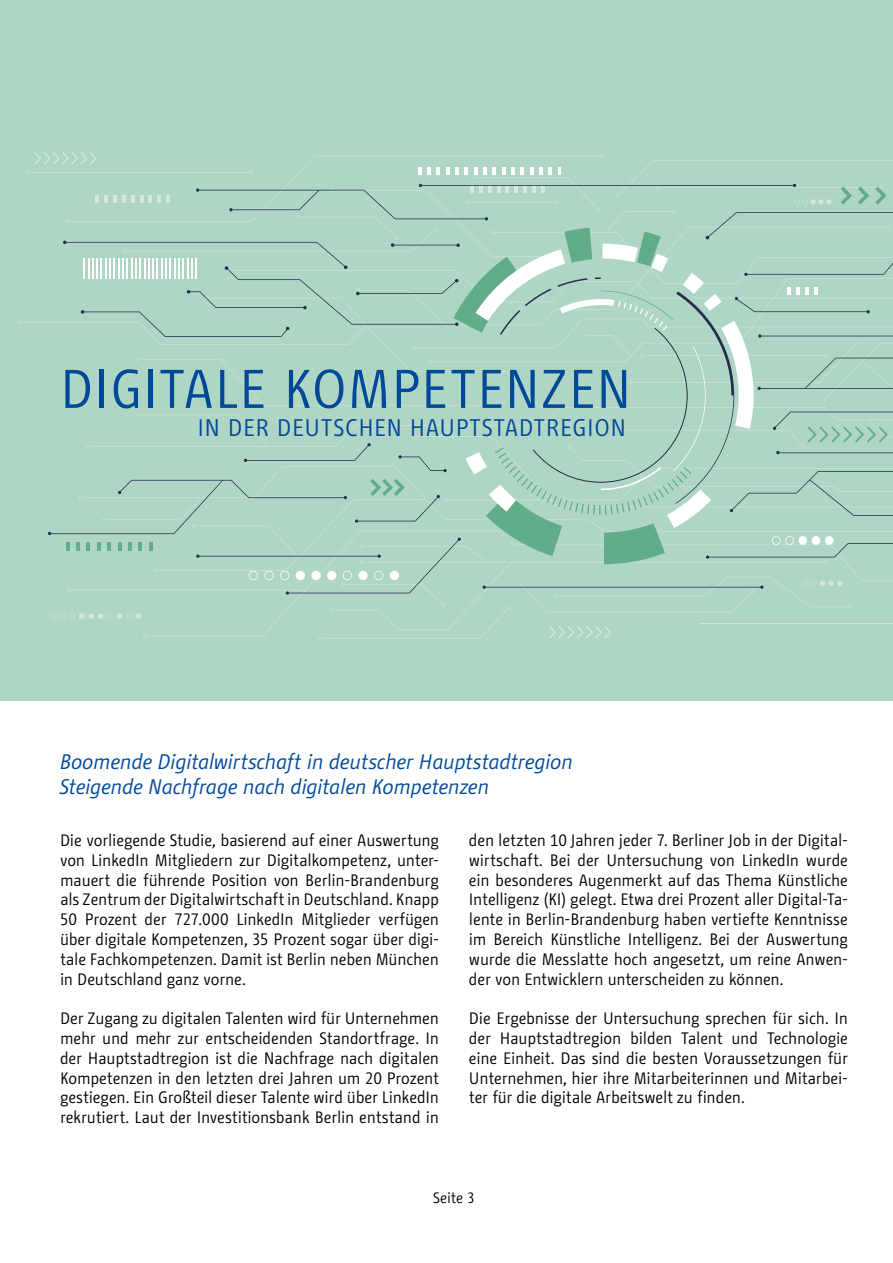
<style>
.page{position:relative;width:893px;height:1263px;background:#fff}
.page>*{position:absolute;margin:0;border:0;box-sizing:border-box;transform-origin:0 0}
.t1{font:54.3px "BMF Change";letter-spacing:.02em;color:#004899}
.t2{font:24px "BMF Change";letter-spacing:.025em;color:#004899}
.t3{font:italic 21px/25.2px "BMF Change";letter-spacing:-.005em;color:#004899}
.t4{font:16.5px/19.8px "BMF Change";letter-spacing:-.01em;color:#000;text-align:justify}
.t5{font:15px "BMF Change";color:#000}
</style>
<div class="page">
<div style="left:0;top:0;width:893px;height:700px;background:#afd6c5"></div>
<svg style="left:26px;top:152px;width:867px;height:488px"></svg>
<h1 class="t1" style="left:60px;top:353px;width:573px">DIGITALE KOMPETENZEN</h1>
<h2 class="t2" style="left:197px;top:412px;width:430px">IN DER DEUTSCHEN HAUPTSTADTREGION</h2>
<p class="t3" style="left:60px;top:749px;width:515px">Boomende Digitalwirtschaft in deutscher Hauptstadtregion<br>Steigende Nachfrage nach digitalen Kompetenzen</p>
<p class="t4" style="left:60px;top:830px;width:380px">Die vorliegende Studie, basierend auf einer Auswertung von LinkedIn Mitgliedern zur Digitalkompetenz, unter&shy;mauert die führende Position von Berlin-Brandenburg als Zentrum der Digitalwirtschaft in Deutschland. Knapp 50 Prozent der 727.000 LinkedIn Mitglieder verfügen über digitale Kompetenzen, 35 Prozent sogar über digi&shy;tale Fachkompetenzen. Damit ist Berlin neben München in Deutschland ganz vorne.</p>
<p class="t4" style="left:60px;top:1008px;width:380px">Der Zugang zu digitalen Talenten wird für Unternehmen mehr und mehr zur entscheidenden Standortfrage. In der Hauptstadtregion ist die Nachfrage nach digitalen Kompetenzen in den letzten drei Jahren um 20 Prozent gestiegen. Ein Großteil dieser Talente wird über LinkedIn rekrutiert. Laut der Investitionsbank Berlin entstand in</p>
<p class="t4" style="left:469px;top:830px;width:380px">den letzten 10 Jahren jeder 7. Berliner Job in der Digital&shy;wirtschaft. Bei der Untersuchung von LinkedIn wurde ein besonderes Augenmerkt auf das Thema Künstliche Intelligenz (KI) gelegt. Etwa drei Prozent aller Digital-Ta&shy;lente in Berlin-Brandenburg haben vertiefte Kenntnisse im Bereich Künstliche Intelligenz. Bei der Auswertung wurde die Messlatte hoch angesetzt, um reine Anwen&shy;der von Entwicklern unterscheiden zu können.</p>
<p class="t4" style="left:469px;top:1008px;width:380px">Die Ergebnisse der Untersuchung sprechen für sich. In der Hauptstadtregion bilden Talent und Technologie eine Einheit. Das sind die besten Voraussetzungen für Unternehmen, hier ihre Mitarbeiterinnen und Mitarbei&shy;ter für die digitale Arbeitswelt zu finden.</p>
<p class="t5" style="left:433px;top:1188px;width:43px">Seite 3</p>
</div>
